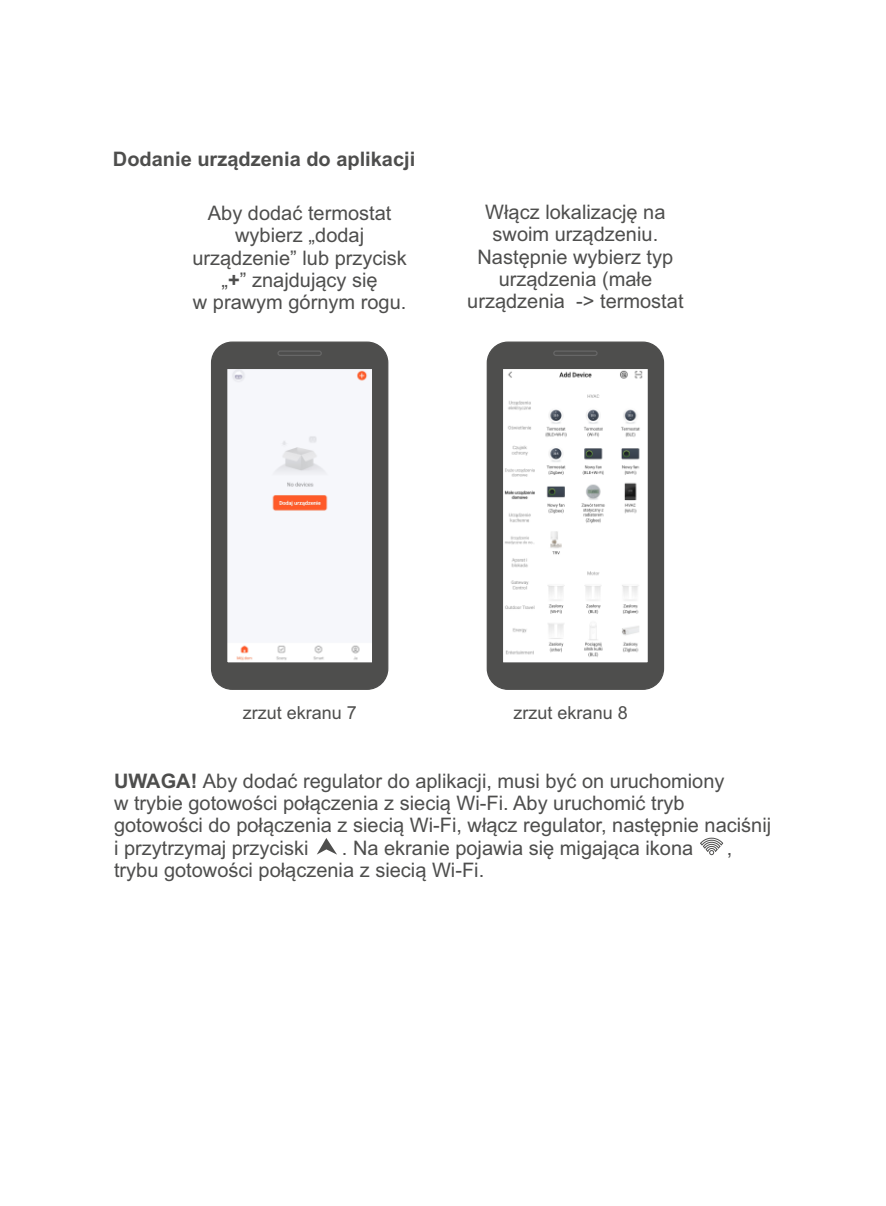
<style>
.page{position:relative;width:886px;height:1206px;background:#fff}
.page>*{position:absolute;margin:0;border:0;box-sizing:border-box;transform-origin:0 0}
.t1{font:20px/22.4px "Arial";color:#4e4e4d;text-align:center}
.t2{font:700 20px "Arial";color:#4e4e4d}
.t3{font:18px "Arial";color:#4e4e4d}
.s1{font-weight:700}
</style>
<div class="page">
<div style="left:211px;top:341px;width:177px;height:349px;background:#4e4e4d;border:1px solid #4e4e4d;border-radius:21px"></div>
<svg style="left:277px;top:350px;width:45px;height:6px"></svg>
<div style="left:486px;top:341px;width:178px;height:349px;background:#4e4e4d;border:1px solid #4e4e4d;border-radius:21px"></div>
<svg style="left:553px;top:350px;width:44px;height:6px"></svg>
<div style="left:226px;top:368px;width:147px;height:295px;background:#f6f7fb"></div>
<div style="left:225px;top:367px;width:149px;height:297px;border:2px solid #4e4e4d"></div>
<svg style="left:504px;top:370px;width:142px;height:291px;background:#f4f4f4"></svg>
<div style="left:501px;top:367px;width:148px;height:297px;border:2px solid #4e4e4d"></div>
<svg style="left:317px;top:838px;width:20px;height:17px"></svg>
<svg style="left:700px;top:837px;width:24px;height:18px"></svg>
<p class="t2" style="left:113px;top:151px;width:304px">Dodanie urządzenia do aplikacji</p>
<p class="t1" style="left:192px;top:203px;width:216px">Aby dodać termostat wybierz „dodaj urządzenie” lub przycisk „<span class="s1">+</span>” znajdujący się<br>w prawym górnym rogu.</p>
<p class="t1" style="left:467px;top:203px;width:218px">Włącz lokalizację na swoim urządzeniu.<br>Następnie wybierz typ urządzenia (małe urządzenia -&gt; termostat</p>
<p class="t3" style="left:243px;top:706px;width:116px">zrzut ekranu 7</p>
<p class="t3" style="left:513px;top:706px;width:116px">zrzut ekranu 8</p>
<p class="t1" style="left:114px;top:771px;width:658px;text-align:left"><span class="s1">UWAGA!</span> Aby dodać regulator do aplikacji, musi być on uruchomiony<br>w trybie gotowości połączenia z siecią Wi-Fi. Aby uruchomić tryb gotowości do połączenia z siecią Wi-Fi, włącz regulator, następnie naciśnij i przytrzymaj przyciski</p>
<p class="t1" style="left:342px;top:838px;width:353px">. Na ekranie pojawia się migająca ikona</p>
<p class="t1" style="left:726px;top:838px;width:7px">,</p>
<p class="t1" style="left:114px;top:861px;width:372px">trybu gotowości połączenia z siecią Wi-Fi.</p>
</div>
